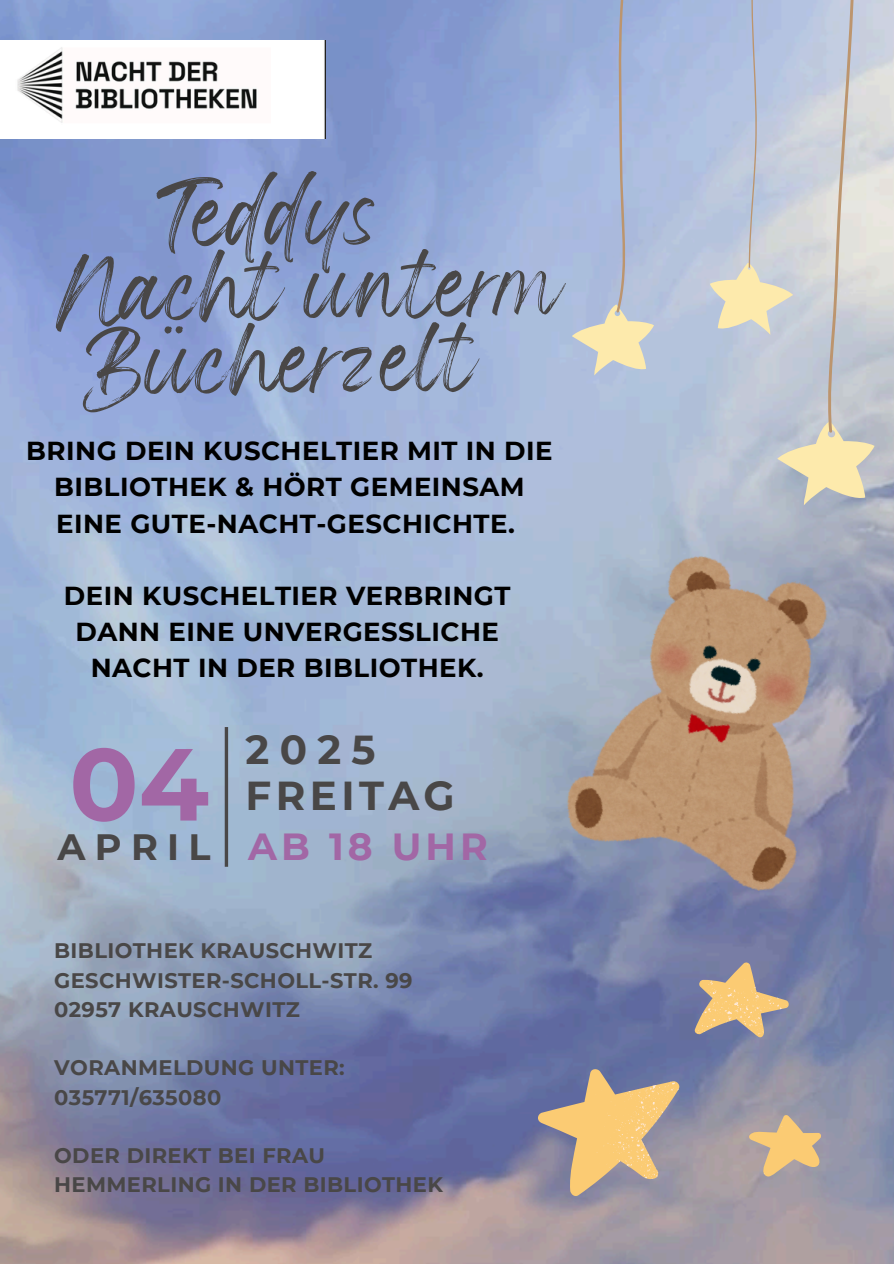
<style>
.page{position:relative;width:894px;height:1264px;background:#fff}
.page>*{position:absolute;margin:0;border:0;box-sizing:border-box;transform-origin:0 0}
.t1{font:700 102.15px "Montserrat";color:#a267a5}
.t2{font:52.8px "Wonderful Branding";color:#494747}
.t3{font:700 40.35px "Montserrat";letter-spacing:.11em;color:#494747}
.t4{font:700 37.65px "Montserrat";letter-spacing:.11em;color:#a267a5}
.t5{font:700 36.6px "Montserrat";letter-spacing:.255em;color:#494747}
.t6{font:700 25.95px/36px "Montserrat";letter-spacing:.02em;color:#000;text-align:center}
.t7{font:700 21px/29.2px "Montserrat";letter-spacing:.02em;color:#494747}
</style>
<div class="page">
<img style="left:0;top:0;width:893px;height:1263px">
<hr style="left:225px;top:727px;width:3px;height:139px;background:#494747">
<img style="left:556px;top:536px;width:318px;height:363px">
<svg style="left:538px;top:961px;width:284px;height:236px;background:#8a889c"></svg>
<svg style="left:585px;top:964px;width:221px;height:219px;background:#9d9598"></svg>
<svg style="left:571px;top:0;width:82px;height:375px;background:#afbcd6"></svg>
<svg style="left:709px;top:0;width:165px;height:505px;background:#c6cbd3"></svg>
<img style="left:0;top:41px;width:325px;height:97px">
<p class="t2" style="left:156px;top:204px;width:231px;rotate:-1deg">Teddys</p>
<p class="t2" style="left:55px;top:279px;width:511px;rotate:-1deg">Nacht unterm</p>
<p class="t2" style="left:94px;top:352px;width:385px;rotate:-1deg">Bücherzelt</p>
<p class="t6" style="left:26px;top:433px;width:528px">BRING DEIN KUSCHELTIER MIT IN DIE<br>BIBLIOTHEK &amp; HÖRT GEMEINSAM<br>EINE GUTE-NACHT-GESCHICHTE.</p>
<p class="t6" style="left:64px;top:577px;width:448px">DEIN KUSCHELTIER VERBRINGT<br>DANN EINE UNVERGESSLICHE<br>NACHT IN DER BIBLIOTHEK.</p>
<p class="t1" style="left:69px;top:721px;width:141px">04</p>
<h2 class="t5" style="left:58px;top:825px;width:155px">APRIL</h2>
<h2 class="t3" style="left:245px;top:725px;width:131px">2025</h2>
<h2 class="t3" style="left:245px;top:771px;width:210px">FREITAG</h2>
<h2 class="t4" style="left:248px;top:823px;width:241px">AB 18 UHR</h2>
<p class="t7" style="left:54px;top:936px;width:319px">BIBLIOTHEK KRAUSCHWITZ</p>
<h1 class="t7" style="left:54px;top:965px;width:360px">GESCHWISTER-SCHOLL-STR. 99</h1>
<h3 class="t7" style="left:54px;top:994px;width:247px">02957 KRAUSCHWITZ</h3>
<p class="t7" style="left:54px;top:1053px;width:292px">VORANMELDUNG UNTER:</p>
<h3 class="t7" style="left:54px;top:1082px;width:169px">035771/635080</h3>
<p class="t7" style="left:54px;top:1140px;width:390px">ODER DIREKT BEI FRAU<br>HEMMERLING IN DER BIBLIOTHEK</p>
</div>
